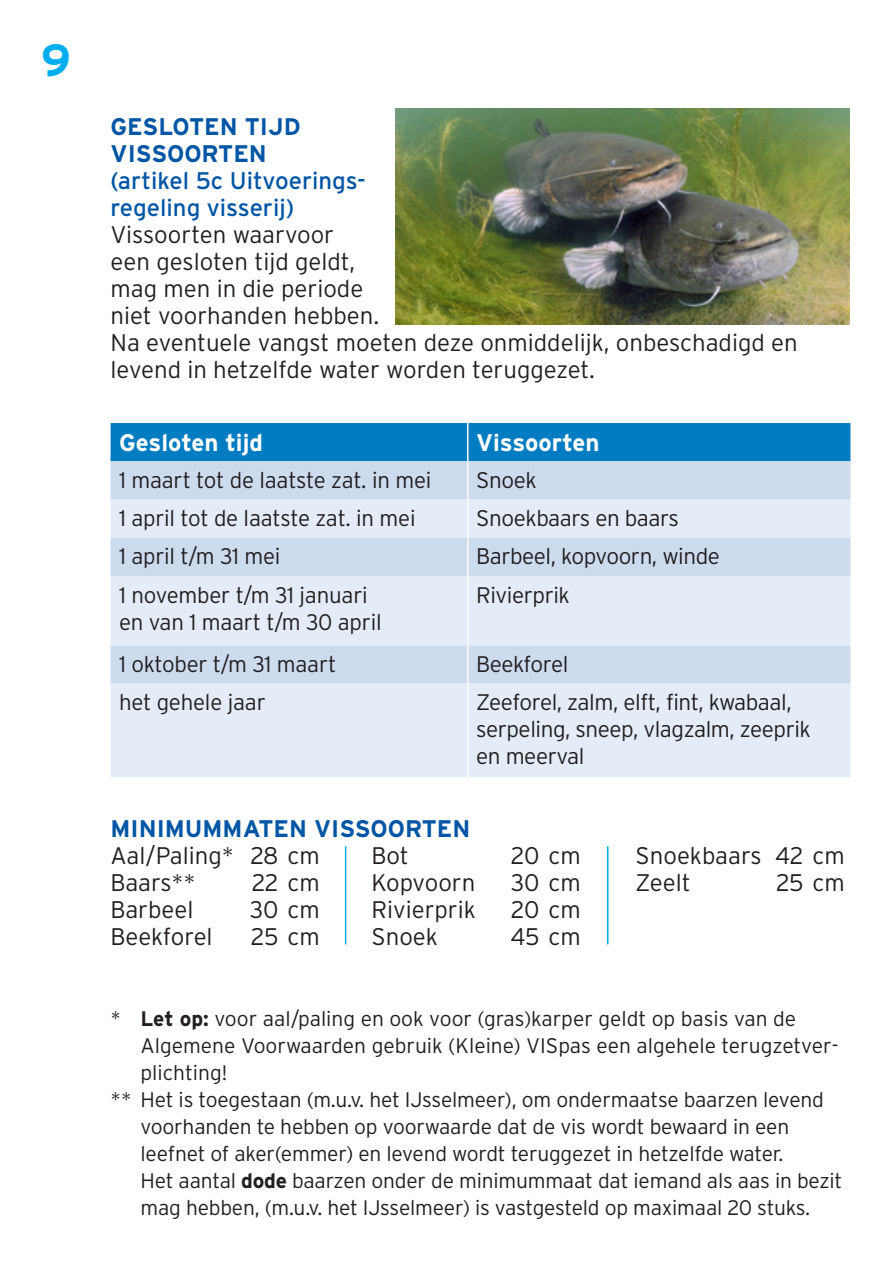
<style>
.page{position:relative;width:893px;height:1263px;background:#fff}
.page>*{position:absolute;margin:0;border:0;box-sizing:border-box;transform-origin:0 0}
.t1{font:700 45px "Interstate";color:#00aeef}
.t2{font:300 24px/27px "Interstate";color:#231f20}
.t3{font:700 24px/27px "Interstate";color:#0155a5}
.t4{font:24px/27px "Interstate";color:#0155a5}
.t5{font:700 24px "Interstate";color:#fff}
.t6{font:300 22.5px/27px "Interstate";letter-spacing:-.02em;color:#231f20}
.t7{font:300 21px "Interstate";letter-spacing:-.01em;color:#231f20}
.s1{font-weight:700}
</style>
<div class="page">
<div style="left:111px;top:423px;width:739px;height:38px;background:#007cc2"></div>
<div style="left:111px;top:461px;width:739px;height:39px;background:#cddbef"></div>
<svg style="left:111px;top:500px;width:739px;height:277px;background:#dde7f4"></svg>
<hr style="left:467px;top:423px;width:1px;height:38px;background:#fff">
<hr style="left:467px;top:461px;width:1px;height:39px;background:#fff">
<hr style="left:467px;top:500px;width:1px;height:38px;background:#fff">
<hr style="left:467px;top:538px;width:1px;height:38px;background:#fff">
<hr style="left:467px;top:576px;width:1px;height:69px;background:#fff">
<hr style="left:467px;top:645px;width:1px;height:38px;background:#fff">
<hr style="left:467px;top:683px;width:1px;height:94px;background:#fff">
<hr style="left:345px;top:846px;width:1px;height:98px;background:#00aeef">
<hr style="left:607px;top:846px;width:1px;height:98px;background:#00aeef">
<img style="left:395px;top:108px;width:455px;height:216px">
<h1 class="t1" style="left:41px;top:35px;width:31px">9</h1>
<p class="t3" style="left:111px;top:113px;width:192px">GESLOTEN TIJD<br>VISSOORTEN</p>
<p class="t4" style="left:111px;top:167px;width:254px">(artikel 5c Uitvoerings&shy;regeling visserij)</p>
<p class="t2" style="left:111px;top:221px;width:689px">Vissoorten waarvoor<br>een gesloten tijd geldt,<br>mag men in die periode<br>niet voorhanden hebben.<br>Na eventuele vangst moeten deze onmiddelijk, onbeschadigd en levend in hetzelfde water worden teruggezet.</p>
<p class="t5" style="left:119px;top:429px;width:145px">Gesloten tijd</p>
<p class="t5" style="left:476px;top:429px;width:125px">Vissoorten</p>
<p class="t6" style="left:119px;top:466px;width:314px">1 maart tot de laatste zat. in mei</p>
<p class="t6" style="left:476px;top:466px;width:62px">Snoek</p>
<p class="t6" style="left:119px;top:504px;width:298px">1 april tot de laatste zat. in mei</p>
<p class="t6" style="left:476px;top:504px;width:204px">Snoekbaars en baars</p>
<p class="t6" style="left:119px;top:543px;width:163px">1 april t/m 31 mei</p>
<p class="t6" style="left:476px;top:543px;width:245px">Barbeel, kopvoorn, winde</p>
<p class="t6" style="left:119px;top:581px;width:264px">1 november t/m 31 januari en van 1 maart t/m 30 april</p>
<p class="t6" style="left:476px;top:581px;width:95px">Rivierprik</p>
<p class="t6" style="left:119px;top:650px;width:219px">1 oktober t/m 31 maart</p>
<p class="t6" style="left:476px;top:650px;width:94px">Beekforel</p>
<p class="t6" style="left:119px;top:688px;width:148px">het gehele jaar</p>
<p class="t6" style="left:476px;top:688px;width:336px">Zeeforel, zalm, elft, fint, kwabaal, serpeling, sneep, vlagzalm, zeeprik en meerval</p>
<p class="t3" style="left:111px;top:815px;width:361px">MINIMUMMATEN VISSOORTEN</p>
<p class="t2" style="left:111px;top:842px;width:211px">Aal/Paling* 28 cm</p>
<p class="t2" style="left:372px;top:842px;width:39px">Bot</p>
<p class="t2" style="left:511px;top:842px;width:71px">20 cm</p>
<p class="t2" style="left:636px;top:842px;width:211px">Snoekbaars 42 cm</p>
<p class="t2" style="left:111px;top:869px;width:86px">Baars**</p>
<p class="t2" style="left:252px;top:869px;width:70px">22 cm</p>
<p class="t2" style="left:372px;top:869px;width:105px">Kopvoorn</p>
<p class="t2" style="left:511px;top:869px;width:71px">30 cm</p>
<p class="t2" style="left:636px;top:869px;width:57px">Zeelt</p>
<p class="t2" style="left:776px;top:869px;width:70px">25 cm</p>
<p class="t2" style="left:111px;top:896px;width:84px">Barbeel</p>
<p class="t2" style="left:250px;top:896px;width:71px">30 cm</p>
<p class="t2" style="left:372px;top:896px;width:106px">Rivierprik</p>
<p class="t2" style="left:511px;top:896px;width:71px">20 cm</p>
<p class="t2" style="left:111px;top:923px;width:104px">Beekforel</p>
<p class="t2" style="left:251px;top:923px;width:70px">25 cm</p>
<p class="t2" style="left:372px;top:923px;width:68px">Snoek</p>
<p class="t2" style="left:510px;top:923px;width:72px">45 cm</p>
<p class="t7" style="left:111px;top:1007px;width:687px">* <span class="s1">Let op:</span> voor aal/paling en ook voor (gras)karper geldt op basis van de</p>
<p class="t7" style="left:141px;top:1034px;width:699px">Algemene Voorwaarden gebruik (Kleine) VISpas een algehele terugzetver-</p>
<p class="t7" style="left:141px;top:1061px;width:88px">plichting!</p>
<p class="t7" style="left:111px;top:1088px;width:715px">** Het is toegestaan (m.u.v. het IJsselmeer), om ondermaatse baarzen levend</p>
<p class="t7" style="left:141px;top:1115px;width:650px">voorhanden te hebben op voorwaarde dat de vis wordt bewaard in een</p>
<p class="t7" style="left:141px;top:1142px;width:645px">leefnet of aker(emmer) en levend wordt teruggezet in hetzelfde water.</p>
<p class="t7" style="left:141px;top:1169px;width:703px">Het aantal <span class="s1">dode</span> baarzen onder de minimummaat dat iemand als aas in bezit</p>
<p class="t7" style="left:141px;top:1196px;width:671px">mag hebben, (m.u.v. het IJsselmeer) is vastgesteld op maximaal 20 stuks.</p>
</div>
